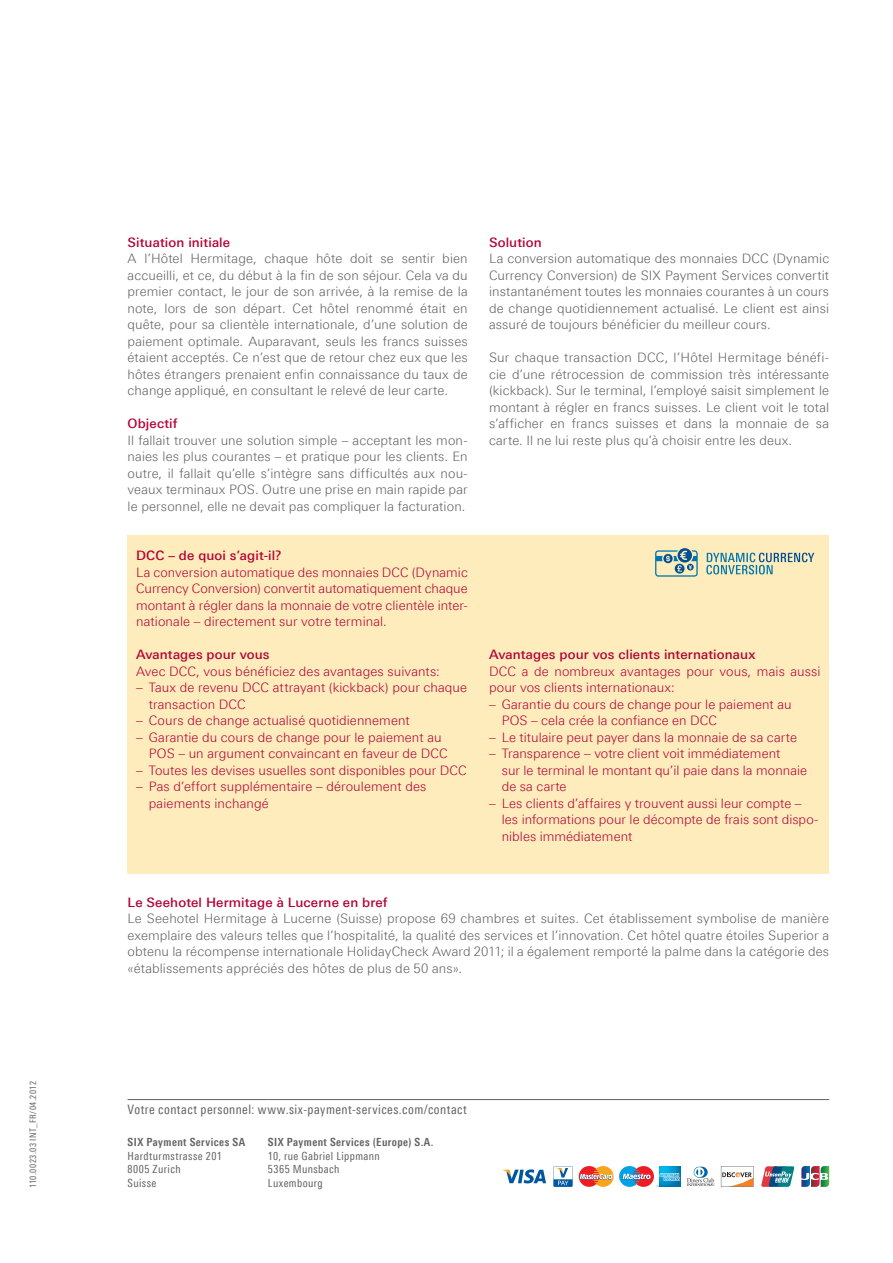
<style>
.page{position:relative;width:893px;height:1263px;background:#fff}
.page>*{position:absolute;margin:0;border:0;box-sizing:border-box;transform-origin:0 0}
.t1{font:300 13.05px/16.5px "Linotype Univers 330";letter-spacing:.01em;color:#636366;text-align:justify}
.t2{font:300 13.05px/16.5px "Linotype Univers 330";letter-spacing:.005em;color:#b30437}
.t3{font:500 13.05px "Linotype Univers 530";letter-spacing:.01em;color:#b30437}
.t4{font:13.05px "Linotype Univers 420 Cn";letter-spacing:.04em;color:#636366}
.t5{font:11.25px/13.5px "Linotype Univers 420 Cn";letter-spacing:.04em;color:#636366}
.t6{font:700 11.25px "Linotype Univers 620 Cn";letter-spacing:.04em;color:#636366}
.t7{font:9px "Linotype Univers 420 Cn";letter-spacing:.055em;color:#636366}
</style>
<div class="page">
<div style="left:128px;top:535px;width:701px;height:339px;background:#feecbc"></div>
<hr style="left:128px;top:1099px;width:140px;height:1px;background:#636366">
<hr style="left:268px;top:1099px;width:561px;height:1px;background:#636366">
<svg style="left:761px;top:1166px;width:33px;height:21px"></svg>
<svg style="left:579px;top:1166px;width:35px;height:21px"></svg>
<svg style="left:503px;top:1169px;width:43px;height:14px"></svg>
<svg style="left:801px;top:1166px;width:28px;height:21px"></svg>
<svg style="left:619px;top:1166px;width:21px;height:21px"></svg>
<svg style="left:553px;top:1166px;width:20px;height:21px"></svg>
<svg style="left:721px;top:1166px;width:32px;height:21px"></svg>
<svg style="left:687px;top:1167px;width:28px;height:19px"></svg>
<svg style="left:622px;top:1166px;width:59px;height:21px"></svg>
<svg style="left:655px;top:548px;width:43px;height:29px"></svg>
<svg style="left:706px;top:553px;width:108px;height:21px"></svg>
<p class="t7" style="left:28px;top:1188px;width:108px;rotate:-90deg">110.0023.03 INT_FR/04.2012</p>
<p class="t3" style="left:128px;top:234px;width:104px">Situation initiale</p>
<p class="t1" style="left:128px;top:250px;width:342px">A l’Hôtel Hermitage, chaque hôte doit se sentir bien accueilli, et ce, du début à la fin de son séjour. Cela va du premier contact, le jour de son arrivée, à la remise de la note, lors de son départ. Cet hôtel renommé était en quête, pour sa clientèle internationale, d’une solution de paiement optimale. Auparavant, seuls les francs suisses étaient acceptés. Ce n’est que de retour chez eux que les hôtes étrangers prenaient enfin connaissance du taux de change appliqué, en consultant le relevé de leur carte.</p>
<p class="t3" style="left:128px;top:416px;width:52px">Objectif</p>
<p class="t1" style="left:128px;top:432px;width:342px">Il fallait trouver une solution simple – acceptant les mon&shy;naies les plus courantes – et pratique pour les clients. En outre, il fallait qu’elle s’intègre sans difficultés aux nou&shy;veaux terminaux POS. Outre une prise en main rapide par le personnel, elle ne devait pas compliquer la facturation.</p>
<p class="t3" style="left:136px;top:548px;width:147px">DCC – de quoi s’agit-il?</p>
<p class="t2" style="left:136px;top:564px;width:333px;text-align:justify">La conversion automatique des monnaies DCC (Dynamic Currency Conversion) convertit automatiquement chaque montant à régler dans la monnaie de votre clientèle inter&shy;nationale – directement sur votre terminal.</p>
<p class="t3" style="left:136px;top:647px;width:135px">Avantages pour vous</p>
<p class="t2" style="left:136px;top:663px;width:305px">Avec DCC, vous bénéficiez des avantages suivants:</p>
<p class="t2" style="left:149px;top:679px;width:320px;text-indent:-13px">– Taux de revenu DCC attrayant (kickback) pour chaque transaction DCC</p>
<p class="t2" style="left:136px;top:712px;width:275px">– Cours de change actualisé quotidiennement</p>
<p class="t2" style="left:149px;top:729px;width:301px;text-indent:-13px">– Garantie du cours de change pour le paiement au<br>POS – un argument convaincant en faveur de DCC</p>
<p class="t2" style="left:136px;top:762px;width:332px">– Toutes les devises usuelles sont disponibles pour DCC</p>
<p class="t2" style="left:149px;top:778px;width:279px;text-indent:-13px">– Pas d’effort supplémentaire – déroulement des paiements inchangé</p>
<p class="t3" style="left:489px;top:234px;width:54px">Solution</p>
<p class="t1" style="left:489px;top:250px;width:342px">La conversion automatique des monnaies DCC (Dynamic Currency Conversion) de SIX Payment Services convertit instantanément toutes les monnaies courantes à un cours de change quotidiennement actualisé. Le client est ainsi assuré de toujours bénéficier du meilleur cours.</p>
<p class="t1" style="left:489px;top:349px;width:342px">Sur chaque transaction DCC, l’Hôtel Hermitage bénéfi&shy;cie d’une rétrocession de commission très intéressante (kickback). Sur le terminal, l’employé saisit simplement le montant à régler en francs suisses. Le client voit le total s’afficher en francs suisses et dans la monnaie de sa carte. Il ne lui reste plus qu’à choisir entre les deux.</p>
<p class="t3" style="left:489px;top:647px;width:268px">Avantages pour vos clients internationaux</p>
<p class="t2" style="left:489px;top:663px;width:333px">DCC a de nombreux avantages pour vous, mais aussi pour vos clients internationaux:</p>
<p class="t2" style="left:502px;top:696px;width:291px;text-indent:-13px">– Garantie du cours de change pour le paiement au<br>POS – cela crée la confiance en DCC</p>
<p class="t2" style="left:489px;top:729px;width:309px">– Le titulaire peut payer dans la monnaie de sa carte</p>
<p class="t2" style="left:502px;top:745px;width:307px;text-indent:-13px">– Transparence – votre client voit immédiatement<br>sur le terminal le montant qu’il paie dans la monnaie de sa carte</p>
<p class="t2" style="left:502px;top:794px;width:318px;text-indent:-13px">– Les clients d’affaires y trouvent aussi leur compte – les informations pour le décompte de frais sont dispo&shy;nibles immédiatement</p>
<p class="t3" style="left:128px;top:894px;width:262px">Le Seehotel Hermitage à Lucerne en bref</p>
<p class="t1" style="left:128px;top:910px;width:703px">Le Seehotel Hermitage à Lucerne (Suisse) propose 69 chambres et suites. Cet établissement symbolise de manière exemplaire des valeurs telles que l’hospitalité, la qualité des services et l’innovation. Cet hôtel quatre étoiles Superior a obtenu la récompense internationale HolidayCheck Award 2011; il a également remporté la palme dans la catégorie des «établissements appréciés des hôtes de plus de 50 ans».</p>
<p class="t4" style="left:128px;top:1102px;width:341px">Votre contact personnel: www.six-payment-services.com/contact</p>
<p class="t6" style="left:128px;top:1136px;width:119px">SIX Payment Services SA</p>
<p class="t5" style="left:128px;top:1149px;width:96px">Hardturmstrasse 201<br>8005 Zurich<br>Suisse</p>
<p class="t6" style="left:268px;top:1136px;width:167px">SIX Payment Services (Europe) S.A.</p>
<p class="t5" style="left:268px;top:1149px;width:113px">10, rue Gabriel Lippmann<br>5365 Munsbach<br>Luxembourg</p>
</div>
